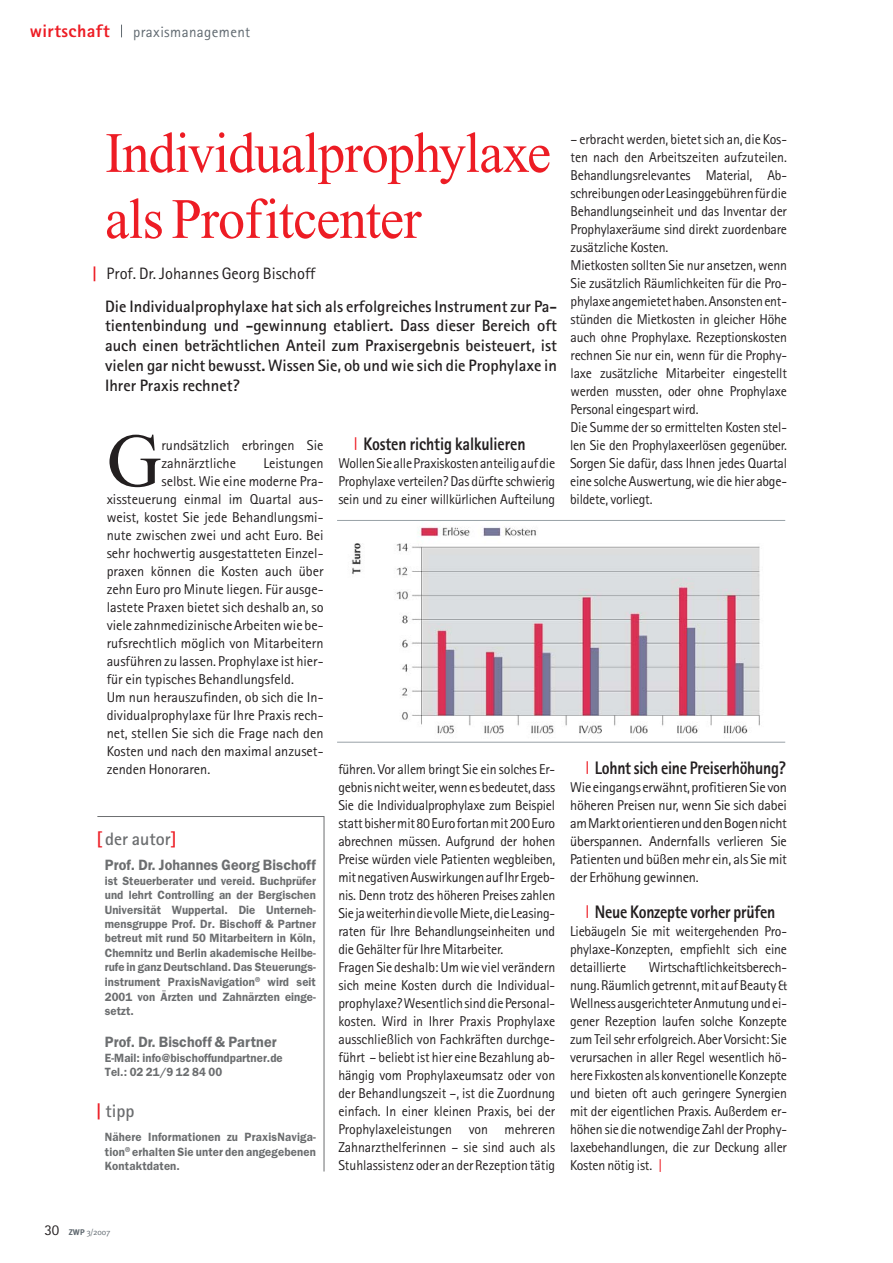
<style>
.page{position:relative;width:893px;height:1263px;background:#fff}
.page>*{position:absolute;margin:0;border:0;box-sizing:border-box;transform-origin:0 0}
.t1{font:75.9px "Times New Roman";color:#231f20}
.t2{font:57px/66px "Times New Roman";letter-spacing:-.015em;color:#ed1c24;scale:.95 1}
.t3{font:800 18.15px "Rotis Sans Serif";letter-spacing:-.015em;color:#231f20;scale:.87 1}
.t4{font:700 18px "Rotis Sans Serif";color:#6c6e70}
.t5{font:800 18px "Rotis Sans Serif";letter-spacing:.025em;color:#ed1c24}
.t6{font:700 16.5px/19.8px "Rotis Sans Serif";color:#231f20}
.t7{font:600 15px "Franklin Gothic";letter-spacing:.005em;color:#6c6e70;scale:.95 1}
.t8{font:15px "Rotis Sans Serif";letter-spacing:.025em;color:#606970}
.t9{font:14.25px/18px "Rotis Sans Serif";letter-spacing:-.015em;color:#231f20;text-align:justify}
.t10{font:600 12px/14.4px "Franklin Gothic";letter-spacing:.005em;color:#6c6e70;text-align:justify;scale:.95 1}
.t11{font:8.25px "Meta";color:#606970}
.s1{color:#ed1c24}
.s2{font-weight:400}
.s3{font-weight:700;font-size:14.1px;color:#ed1c24}
.s4{font-family:"Rotis Sans Serif";font-size:15px;color:#231f20}
.s5{font-weight:700}
</style>
<div class="page">
<svg style="left:121px;top:25px;width:1px;height:12px"></svg>
<svg style="left:97px;top:816px;width:228px;height:356px"></svg>
<img style="left:337px;top:526px;width:448px;height:216px">
<hr style="left:337px;top:520px;width:448px;height:1px;background:#98a1a7">
<hr style="left:337px;top:742px;width:448px;height:1px;background:#98a1a7">
<p class="t5" style="left:30px;top:25px;width:81px">wirtschaft</p>
<p class="t8" style="left:133px;top:27px;width:118px">praxismanagement</p>
<h2 class="t2" style="left:105px;top:125px;width:471px">Individualprophylaxe als Profitcenter</h2>
<p class="t6" style="left:105px;top:258px;width:453px;line-height:32.8px;text-indent:-13px"><span class="s1">|</span> <span class="s2">Prof. Dr. Johannes Georg Bischoff<br></span>Die Individualprophylaxe hat sich als erfolgreiches Instrument zur Pa-</p>
<p class="t6" style="left:105px;top:318px;width:453px;text-align:justify">tientenbindung und -gewinnung etabliert. Dass dieser Bereich oft auch einen beträchtlichen Anteil zum Praxisergebnis beisteuert, ist vielen gar nicht bewusst. Wissen Sie, ob und wie sich die Prophylaxe in Ihrer Praxis rechnet?</p>
<h1 class="t1" style="left:107px;top:433px;width:56px">G</h1>
<p class="t9" style="left:161px;top:438px;width:164px">rundsätzlich erbringen Sie zahnärztliche</p>
<p class="t9" style="left:263px;top:456px;width:62px">Leistungen</p>
<p class="t9" style="left:161px;top:474px;width:164px">selbst. Wie eine moderne Pra-</p>
<p class="t9" style="left:107px;top:492px;width:218px">xissteuerung einmal im Quartal aus-</p>
<p class="t9" style="left:107px;top:510px;width:218px">weist, kostet Sie jede Behandlungsmi-</p>
<p class="t9" style="left:107px;top:528px;width:218px">nute zwischen zwei und acht Euro. Bei</p>
<p class="t9" style="left:107px;top:546px;width:218px">sehr hochwertig ausgestatteten Einzel-</p>
<p class="t9" style="left:107px;top:564px;width:218px">praxen können die Kosten auch über</p>
<p class="t9" style="left:107px;top:582px;width:218px">zehn Euro pro Minute liegen. Für ausge-</p>
<p class="t9" style="left:107px;top:600px;width:218px">lastete Praxen bietet sich deshalb an, so</p>
<p class="t9" style="left:107px;top:618px;width:218px">viele zahnmedizinische Arbeiten wie be-</p>
<p class="t9" style="left:107px;top:636px;width:218px">rufsrechtlich möglich von Mitarbeitern</p>
<p class="t9" style="left:107px;top:654px;width:218px">ausführen zu lassen. Prophylaxe ist hier-</p>
<p class="t9" style="left:107px;top:672px;width:189px">für ein typisches Behandlungsfeld.</p>
<p class="t9" style="left:107px;top:690px;width:218px">Um nun herauszufinden, ob sich die In-</p>
<p class="t9" style="left:107px;top:708px;width:218px">dividualprophylaxe für Ihre Praxis rech-</p>
<p class="t9" style="left:107px;top:726px;width:218px">net, stellen Sie sich die Frage nach den</p>
<p class="t9" style="left:107px;top:744px;width:218px">Kosten und nach den maximal anzuset-</p>
<p class="t9" style="left:107px;top:762px;width:105px">zenden Honoraren.</p>
<p class="t4" style="left:96px;top:832px;width:82px"><span class="s1">[</span> der autor<span class="s1">]</span></p>
<p class="t7" style="left:105px;top:860px;width:224px">Prof. Dr. Johannes Georg Bischoff</p>
<p class="t10" style="left:105px;top:874px;width:224px">ist Steuerberater und vereid. Buchprüfer und lehrt Controlling an der Bergischen Universität Wuppertal. Die Unterneh&shy;mensgruppe Prof. Dr. Bischoff &amp; Partner betreut mit rund 50 Mitarbeitern in Köln, Chemnitz und Berlin akademische Heilbe&shy;rufe in ganz Deutschland. Das Steuerungs&shy;instrument PraxisNavigation<sup>®</sup> wird seit 2001 von Ärzten und Zahnärzten einge&shy;setzt.</p>
<p class="t7" style="left:105px;top:1037px;width:182px">Prof. Dr. Bischoff &amp; Partner</p>
<p class="t10" style="left:105px;top:1052px;width:189px">E-Mail: info@bischoffundpartner.de<br>Tel.: 02 21/9 12 84 00</p>
<p class="t4" style="left:96px;top:1105px;width:39px"><span class="s1">|</span> tipp</p>
<p class="t10" style="left:105px;top:1130px;width:224px">Nähere Informationen zu PraxisNaviga&shy;tion<sup>®</sup> erhalten Sie unter den angegebenen Kontaktdaten.</p>
<p class="t3" style="left:354px;top:437px;width:199px"><span class="s3">|</span> Kosten richtig kalkulieren</p>
<p class="t9" style="left:338px;top:456px;width:218px">Wollen Sie alle Praxiskosten anteilig auf die Prophylaxe verteilen? Das dürfte schwierig sein und zu einer willkürlichen Aufteilung</p>
<p class="t9" style="left:338px;top:762px;width:218px;text-align:left">führen. Vor allem bringt Sie ein solches Er&shy;gebnis nicht weiter, wenn es bedeutet, dass Sie die Individualprophylaxe zum Beispiel statt bisher mit 80 Euro fortan mit 200 Euro abrechnen müssen. Aufgrund der hohen Preise würden viele Patienten wegbleiben, mit negativen Auswirkungen auf Ihr Ergeb&shy;nis. Denn trotz des höheren Preises zahlen Sie ja weiterhin die volle Miete, die Leasing&shy;raten für Ihre Behandlungseinheiten und die Gehälter für Ihre Mitarbeiter.<br>Fragen Sie deshalb: Um wie viel verändern sich meine Kosten durch die Individual&shy;prophylaxe? Wesentlich sind die Personal&shy;kosten. Wird in Ihrer Praxis Prophylaxe ausschließlich von Fachkräften durchge&shy;führt – beliebt ist hier eine Bezahlung ab&shy;hängig vom Prophylaxeumsatz oder von der Behandlungszeit –, ist die Zuordnung einfach. In einer kleinen Praxis, bei der Prophylaxeleistungen von mehreren Zahnarzthelferinnen – sie sind auch als Stuhlassistenz oder an der Rezeption tätig</p>
<p class="t9" style="left:570px;top:132px;width:218px;text-align:left">– erbracht werden, bietet sich an, die Kos&shy;ten nach den Arbeitszeiten aufzuteilen.<br>Behandlungsrelevantes Material, Ab&shy;schreibungen oder Leasinggebühren für die Behandlungseinheit und das Inventar der Prophylaxeräume sind direkt zuordenbare zusätzliche Kosten.<br>Mietkosten sollten Sie nur ansetzen, wenn Sie zusätzlich Räumlichkeiten für die Pro&shy;phylaxe angemietet haben. Ansonsten ent&shy;stünden die Mietkosten in gleicher Höhe auch ohne Prophylaxe. Rezeptionskosten rechnen Sie nur ein, wenn für die Prophy&shy;laxe zusätzliche Mitarbeiter eingestellt werden mussten, oder ohne Prophylaxe Personal eingespart wird.<br>Die Summe der so ermittelten Kosten stel&shy;len Sie den Prophylaxeerlösen gegenüber.<br>Sorgen Sie dafür, dass Ihnen jedes Quartal eine solche Auswertung, wie die hier abge&shy;bildete, vorliegt.</p>
<p class="t3" style="left:586px;top:761px;width:232px"><span class="s3">|</span> Lohnt sich eine Preiserhöhung?</p>
<p class="t9" style="left:570px;top:780px;width:218px">Wie eingangs erwähnt, profitieren Sie von höheren Preisen nur, wenn Sie sich dabei am Markt orientieren und den Bogen nicht überspannen. Andernfalls verlieren Sie Patienten und büßen mehr ein, als Sie mit der Erhöhung gewinnen.</p>
<p class="t3" style="left:586px;top:905px;width:219px"><span class="s3">|</span> Neue Konzepte vorher prüfen</p>
<p class="t9" style="left:570px;top:924px;width:218px">Liebäugeln Sie mit weitergehenden Pro&shy;phylaxe-Konzepten, empfiehlt sich eine detaillierte</p>
<p class="t9" style="left:570px;top:960px;width:218px;text-indent:79px">Wirtschaftlichkeitsberech&shy;nung. Räumlich getrennt, mit auf Beauty &amp; Wellness ausgerichteter Anmutung und ei&shy;gener Rezeption laufen solche Konzepte zum Teil sehr erfolgreich. Aber Vorsicht: Sie verursachen in aller Regel wesentlich hö&shy;here Fixkosten als konventionelle Konzepte und bieten oft auch geringere Synergien mit der eigentlichen Praxis. Außerdem er&shy;höhen sie die notwendige Zahl der Prophy&shy;laxebehandlungen, die zur Deckung aller Kosten nötig ist. <span class="s1">|</span></p>
<p class="t11" style="left:44px;top:1229px;width:68px"><span class="s4">30</span> <span class="s5">ZWP</span> 3/2007</p>
</div>
